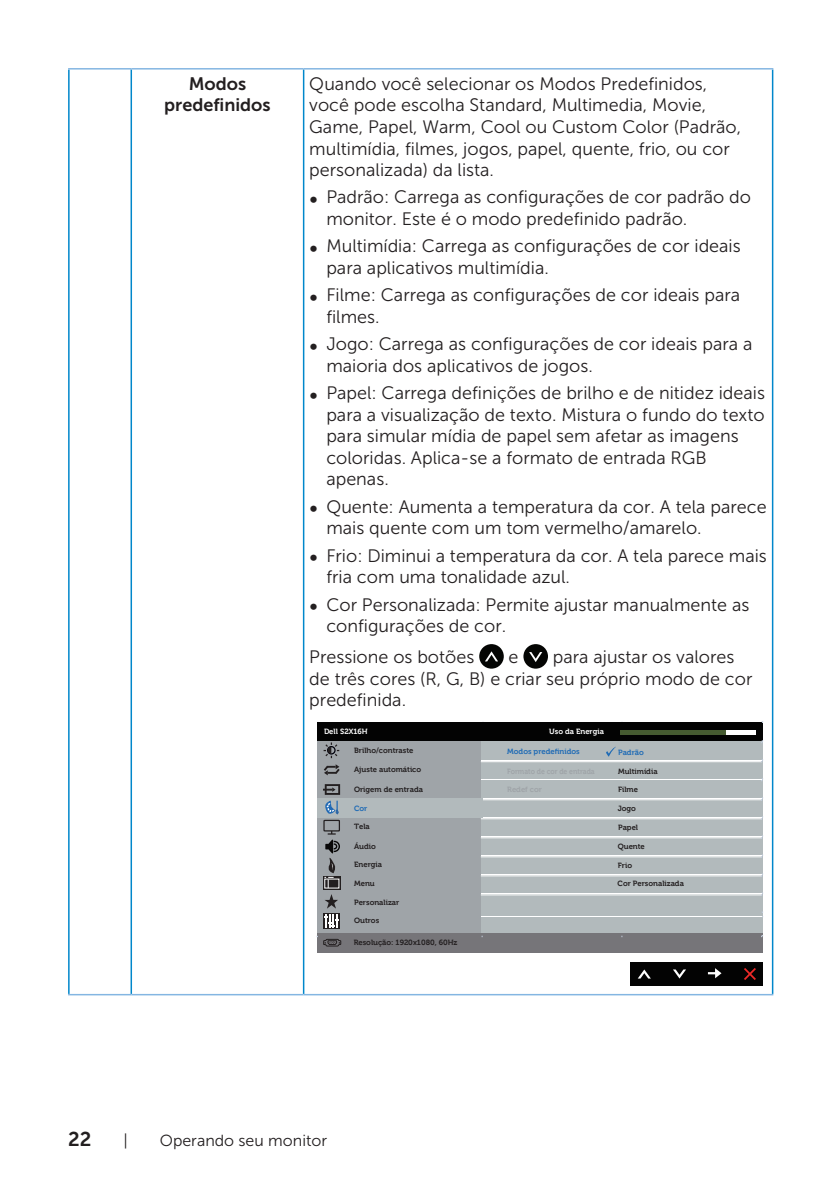
<style>
.page{position:relative;width:840px;height:1191px;background:#fff}
.page>*{position:absolute;margin:0;border:0;box-sizing:border-box;transform-origin:0 0}
.t1{font:20px "Museo Sans For Dell 700";color:#231f20}
.text_OSD_table{font:18px/21.6px "Museo Sans For Dell 300";color:#231f20}
.text_OSD_table-2{font:18px/21.6px "Museo Sans For Dell 700";color:#231f20;text-align:center}
.t2{font:16px "Museo Sans For Dell 300";color:#231f20}
.t3{font:700 7.6px "Museo For Dell";color:#231f20}
.t4{font:700 7.6px "Museo For Dell";color:#1f6bb5}
.t5{font:700 7.6px "Museo For Dell";color:#fff}
</style>
<div class="page">
<hr style="left:68px;top:70px;width:2px;height:924px;background:#0087cb">
<hr style="left:68px;top:68px;width:63px;height:2px;background:#84b6e2">
<hr style="left:130px;top:70px;width:2px;height:924px;background:#0087cb">
<hr style="left:131px;top:68px;width:172px;height:2px;background:#84b6e2">
<hr style="left:303px;top:70px;width:1px;height:924px;background:#0087cb">
<hr style="left:771px;top:70px;width:2px;height:924px;background:#0087cb">
<hr style="left:303px;top:68px;width:470px;height:2px;background:#84b6e2">
<hr style="left:68px;top:994px;width:63px;height:1px;background:#84b6e2">
<hr style="left:131px;top:994px;width:172px;height:1px;background:#84b6e2">
<hr style="left:303px;top:994px;width:470px;height:1px;background:#84b6e2">
<div style="left:479px;top:644px;width:24px;height:24px;background:#040503;border-radius:50%"></div>
<svg style="left:485px;top:651px;width:13px;height:10px"></svg>
<div style="left:523px;top:644px;width:24px;height:24px;background:#040503;border-radius:50%"></div>
<svg style="left:529px;top:652px;width:13px;height:10px"></svg>
<div style="left:317px;top:722px;width:444px;height:19px;background:#030303"></div>
<div style="left:317px;top:741px;width:165px;height:192px;background:#9fa4a8"></div>
<div style="left:481px;top:741px;width:281px;height:192px;background:#b2babc"></div>
<div style="left:317px;top:933px;width:444px;height:19px;background:#767579"></div>
<div style="left:619px;top:729px;width:135px;height:5px;background:#fff"></div>
<div style="left:619px;top:729px;width:106px;height:5px;background:#465b31"></div>
<svg style="left:325px;top:894px;width:13px;height:14px"></svg>
<svg style="left:323px;top:913px;width:17px;height:15px"></svg>
<svg style="left:324px;top:914px;width:14px;height:13px"></svg>
<svg style="left:323px;top:876px;width:17px;height:13px"></svg>
<div style="left:323px;top:819px;width:17px;height:12px;border:1px solid #231f20"></div>
<div style="left:630px;top:962px;width:132px;height:23px;background:#030303"></div>
<svg style="left:638px;top:969px;width:12px;height:9px"></svg>
<svg style="left:673px;top:969px;width:12px;height:9px"></svg>
<svg style="left:707px;top:968px;width:14px;height:10px"></svg>
<svg style="left:744px;top:968px;width:11px;height:12px"></svg>
<hr style="left:481px;top:761px;width:280px;height:1px;background:#fff">
<hr style="left:481px;top:760px;width:280px;height:1px;background:#fff">
<hr style="left:481px;top:779px;width:280px;height:1px;background:#fff">
<hr style="left:481px;top:799px;width:280px;height:1px;background:#fff">
<hr style="left:481px;top:798px;width:280px;height:1px;background:#fff">
<hr style="left:481px;top:818px;width:280px;height:1px;background:#fff">
<hr style="left:481px;top:817px;width:280px;height:1px;background:#fff">
<hr style="left:481px;top:837px;width:280px;height:1px;background:#fff">
<hr style="left:481px;top:836px;width:280px;height:1px;background:#fff">
<hr style="left:481px;top:856px;width:280px;height:1px;background:#fff">
<hr style="left:481px;top:855px;width:280px;height:1px;background:#fff">
<hr style="left:481px;top:875px;width:280px;height:1px;background:#fff">
<hr style="left:481px;top:874px;width:280px;height:1px;background:#fff">
<hr style="left:481px;top:894px;width:280px;height:1px;background:#fff">
<hr style="left:481px;top:893px;width:280px;height:1px;background:#fff">
<div style="left:317px;top:798px;width:165px;height:19px;background:#b2babc"></div>
<svg style="left:323px;top:742px;width:17px;height:34px"></svg>
<div style="left:324px;top:784px;width:16px;height:11px;border:2px solid #231f20"></div>
<svg style="left:323px;top:787px;width:12px;height:5px"></svg>
<svg style="left:325px;top:800px;width:13px;height:14px"></svg>
<svg style="left:606px;top:747px;width:9px;height:9px"></svg>
<svg style="left:316px;top:936px;width:25px;height:11px"></svg>
<hr style="left:481px;top:916px;width:280px;height:1px;background:#fff">
<svg style="left:324px;top:831px;width:16px;height:57px"></svg>
<p class="text_OSD_table-2" style="left:164px;top:73px;width:108px">Modos predefinidos</p>
<p class="text_OSD_table" style="left:309px;top:73px;width:433px">Quando você selecionar os Modos Predefinidos, você pode escolha Standard, Multimedia, Movie, Game, Papel, Warm, Cool ou Custom Color (Padrão, multimídia, filmes, jogos, papel, quente, frio, ou cor personalizada) da lista.</p>
<p class="text_OSD_table" style="left:326px;top:187px;width:426px;text-indent:-17px">∞ Padrão: Carrega as configurações de cor padrão do monitor. Este é o modo predefinido padrão.</p>
<p class="text_OSD_table" style="left:326px;top:235px;width:415px;text-indent:-17px">∞ Multimídia: Carrega as configurações de cor ideais para aplicativos multimídia.</p>
<p class="text_OSD_table" style="left:326px;top:284px;width:415px;text-indent:-17px">∞ Filme: Carrega as configurações de cor ideais para filmes.</p>
<p class="text_OSD_table" style="left:326px;top:333px;width:427px;text-indent:-17px">∞ Jogo: Carrega as configurações de cor ideais para a maioria dos aplicativos de jogos.</p>
<p class="text_OSD_table" style="left:326px;top:382px;width:440px;text-indent:-17px">∞ Papel: Carrega definições de brilho e de nitidez ideais para a visualização de texto. Mistura o fundo do texto para simular mídia de papel sem afetar as imagens coloridas. Aplica-se a formato de entrada RGB apenas.</p>
<p class="text_OSD_table" style="left:326px;top:496px;width:441px;text-indent:-17px">∞ Quente: Aumenta a temperatura da cor. A tela parece mais quente com um tom vermelho/amarelo.</p>
<p class="text_OSD_table" style="left:326px;top:545px;width:441px;text-indent:-17px">∞ Frio: Diminui a temperatura da cor. A tela parece mais fria com uma tonalidade azul.</p>
<p class="text_OSD_table" style="left:326px;top:593px;width:424px;text-indent:-17px">∞ Cor Personalizada: Permite ajustar manualmente as configurações de cor.</p>
<p class="text_OSD_table" style="left:309px;top:646px;width:166px">Pressione os botões</p>
<p class="text_OSD_table" style="left:508px;top:646px;width:11px">e</p>
<p class="text_OSD_table" style="left:309px;top:646px;width:444px;text-indent:243px">para ajustar os valores de três cores (R, G, B) e criar seu próprio modo de cor predefinida.</p>
<p class="t5" style="left:324px;top:727px;width:45px">Dell S2X16H</p>
<p class="t5" style="left:549px;top:727px;width:56px">Uso da Energia</p>
<p class="t4" style="left:507px;top:747px;width:74px">Modos predefinidos</p>
<p class="t4" style="left:617px;top:748px;width:27px">Padrão</p>
<p class="t3" style="left:617px;top:767px;width:41px">Multimídia</p>
<p class="t3" style="left:617px;top:785px;width:21px">Filme</p>
<p class="t3" style="left:617px;top:804px;width:20px">Jogo</p>
<p class="t3" style="left:617px;top:823px;width:22px">Papel</p>
<p class="t3" style="left:617px;top:842px;width:29px">Quente</p>
<p class="t3" style="left:617px;top:861px;width:16px">Frio</p>
<p class="t3" style="left:617px;top:879px;width:68px">Cor Personalizada</p>
<p class="t3" style="left:354px;top:746px;width:61px">Brilho/contraste</p>
<p class="t3" style="left:354px;top:765px;width:68px">Ajuste automático</p>
<p class="t3" style="left:354px;top:785px;width:70px">Origem de entrada</p>
<p class="t4" style="left:354px;top:804px;width:15px">Cor</p>
<p class="t3" style="left:354px;top:821px;width:17px">Tela</p>
<p class="t3" style="left:354px;top:860px;width:29px">Energia</p>
<p class="t3" style="left:354px;top:879px;width:22px">Menu</p>
<p class="t3" style="left:354px;top:898px;width:47px">Personalizar</p>
<p class="t3" style="left:354px;top:916px;width:27px">Outros</p>
<p class="t3" style="left:354px;top:842px;width:23px">Áudio</p>
<p class="t3" style="left:353px;top:938px;width:105px">Resolução: 1920x1080, 60Hz</p>
<p class="t1" style="left:68px;top:1127px;width:25px">22</p>
<p class="t2" style="left:123px;top:1131px;width:6px">|</p>
<p class="t2" style="left:160px;top:1131px;width:169px">Operando seu monitor</p>
</div>
